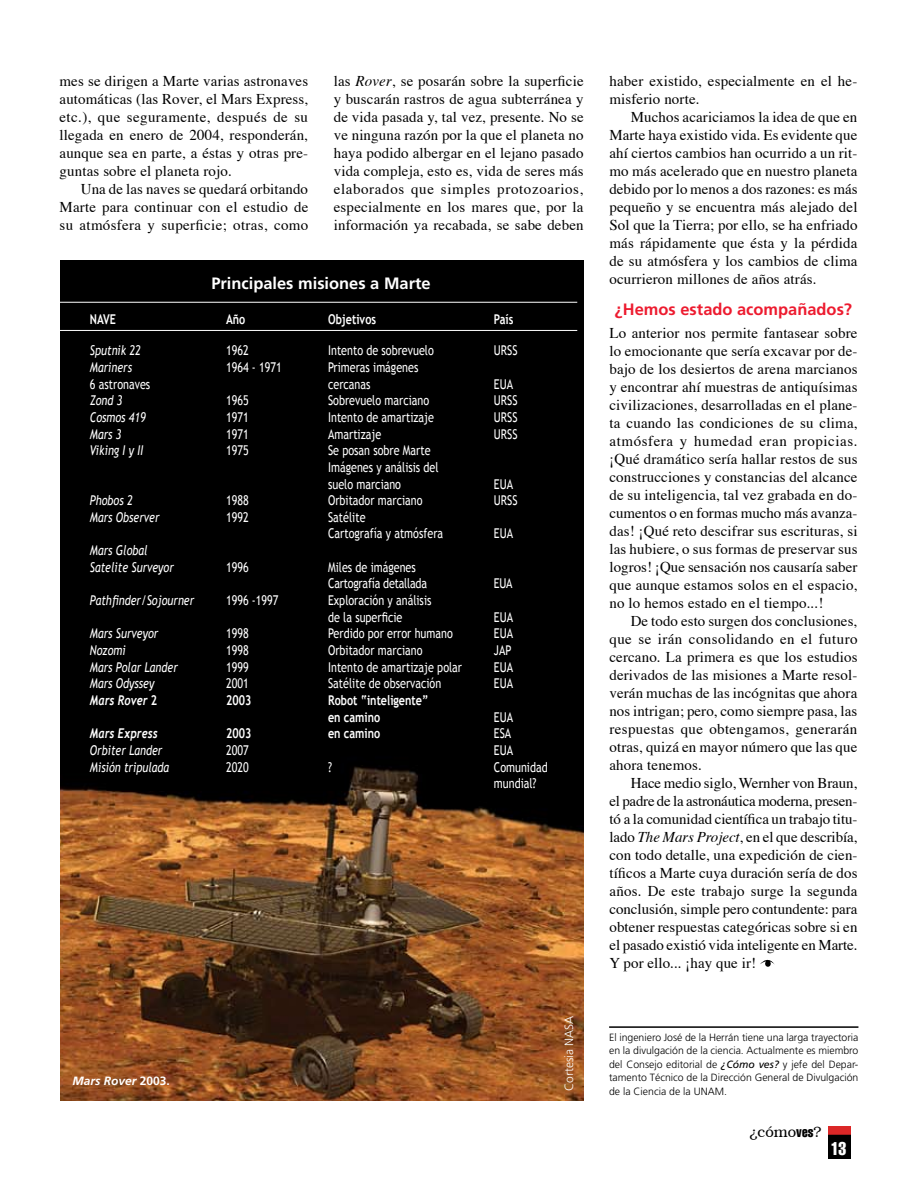
<style>
.page{position:relative;width:918px;height:1188px;background:#fff}
.page>*{position:absolute;margin:0;border:0;box-sizing:border-box;transform-origin:0 0}
.t1{font:extra-condensed 18px "Helvetica";color:#fff;scale:.95 1}
.t2{font:700 16.5px "Frutiger";color:#fff}
.t3{font:700 16.5px "Frutiger";color:#ed1b2f}
.t4{font:15px/18px "Times";letter-spacing:.01em;color:#000;text-align:justify}
.t5{font:300 15px "Bookman";color:#000}
.t6{font:13.5px/16.6px "Trebuchet MS";color:#fff;scale:.8 1}
.t7{font:italic 13.5px/16.6px "Trebuchet MS";color:#fff;scale:.8 1}
.t8{font:700 13.5px/16.6px "Trebuchet MS";color:#fff;scale:.8 1}
.t9{font:13.5px/16.6px "Trebuchet MS";letter-spacing:-.02em;color:#fff;scale:.8 1}
.t10{font:italic 700 13.5px "Trebuchet";color:#fff;scale:.8 1}
.t11{font:italic 700 12px "Frutiger";color:#fff}
.t12{font:300 12px "Frutiger";color:#fff}
.t13{font:300 10.5px/13.5px "Frutiger";color:#000;text-align:justify}
.s1{font-style:italic}
.s2{font-family:"Trebuchet MS";font-style:normal}
.s3{font-style:normal}
.s4{font-weight:400;font-style:italic}
.s5{font-family:"Helvetica";font-weight:400;font-stretch:extra-condensed;font-size:13.5px}
</style>
<div class="page">
<img style="left:828px;top:1127px;width:23px;height:32px">
<img style="left:60px;top:260px;width:523px;height:840px">
<hr style="left:609px;top:1026px;width:249px;height:2px;background:#000">
<svg style="left:760px;top:959px;width:15px;height:8px"></svg>
<hr style="left:56px;top:302px;width:521px;height:1px;background:#fff">
<hr style="left:56px;top:330px;width:521px;height:1px;background:#fff">
<p class="t4" style="left:60px;top:70px;width:250px">mes se dirigen a Marte varias astro-naves automáticas (las Rover, el Mars Express, etc.), que seguramente, después de su llegada en enero de 2004, responderán, aunque sea en parte, a éstas y otras pre&shy;guntas sobre el planeta rojo.</p>
<p class="t4" style="left:60px;top:178px;width:250px;text-indent:21px">Una de las naves se quedará orbitando Marte para continuar con el estudio de su atmósfera y superficie; otras, como</p>
<p class="t4" style="left:334px;top:70px;width:251px">las <span class="s1">Rover</span>, se posarán sobre la superficie y buscarán rastros de agua subterránea y de vida pasada y, tal vez, presente. No se ve ninguna razón por la que el planeta no haya podido albergar en el lejano pasado vida compleja, esto es, vida de seres más elaborados que simples protozoarios, especialmente en los mares que, por la información ya recabada, se sabe deben</p>
<p class="t2" style="left:211px;top:274px;width:221px">Principales misiones a Marte</p>
<p class="t8" style="left:90px;top:311px;width:34px">NAVE</p>
<p class="t8" style="left:226px;top:311px;width:26px">Año</p>
<p class="t8" style="left:328px;top:311px;width:62px">Objetivos</p>
<p class="t8" style="left:494px;top:311px;width:26px">País</p>
<p class="t7" style="left:90px;top:342px;width:65px">Sputnik 22</p>
<p class="t6" style="left:226px;top:342px;width:30px">1962</p>
<p class="t6" style="left:328px;top:342px;width:134px">Intento de sobrevuelo</p>
<p class="t6" style="left:494px;top:342px;width:31px">URSS</p>
<p class="t7" style="left:90px;top:359px;width:54px">Mariners</p>
<p class="t6" style="left:226px;top:359px;width:71px">1964 - 1971</p>
<p class="t6" style="left:328px;top:359px;width:114px">Primeras imágenes</p>
<p class="t6" style="left:90px;top:376px;width:77px">6 astronaves</p>
<p class="t6" style="left:328px;top:376px;width:54px">cercanas</p>
<p class="t6" style="left:494px;top:376px;width:25px">EUA</p>
<p class="t7" style="left:90px;top:392px;width:42px">Zond 3</p>
<p class="t6" style="left:226px;top:392px;width:30px">1965</p>
<p class="t6" style="left:328px;top:392px;width:128px">Sobrevuelo marciano</p>
<p class="t6" style="left:494px;top:392px;width:31px">URSS</p>
<p class="t7" style="left:90px;top:409px;width:71px">Cosmos 419</p>
<p class="t6" style="left:226px;top:409px;width:30px">1971</p>
<p class="t6" style="left:328px;top:409px;width:134px">Intento de amartizaje</p>
<p class="t6" style="left:494px;top:409px;width:31px">URSS</p>
<p class="t7" style="left:90px;top:426px;width:41px">Mars 3</p>
<p class="t6" style="left:226px;top:426px;width:30px">1971</p>
<p class="t6" style="left:328px;top:426px;width:68px">Amartizaje</p>
<p class="t6" style="left:494px;top:426px;width:31px">URSS</p>
<p class="t7" style="left:90px;top:442px;width:68px">Viking I y II</p>
<p class="t6" style="left:226px;top:442px;width:30px">1975</p>
<p class="t6" style="left:328px;top:442px;width:140px">Se posan sobre Marte<br>Imágenes y análisis del suelo marciano</p>
<p class="t6" style="left:494px;top:476px;width:25px">EUA</p>
<p class="t7" style="left:90px;top:492px;width:55px">Phobos 2</p>
<p class="t6" style="left:226px;top:492px;width:30px">1988</p>
<p class="t6" style="left:328px;top:492px;width:120px">Orbitador marciano</p>
<p class="t6" style="left:494px;top:492px;width:31px">URSS</p>
<p class="t7" style="left:90px;top:509px;width:88px">Mars Observer</p>
<p class="t6" style="left:226px;top:509px;width:30px">1992</p>
<p class="t6" style="left:328px;top:509px;width:145px">Satélite<br>Cartografía y atmósfera</p>
<p class="t6" style="left:494px;top:526px;width:25px">EUA</p>
<p class="t7" style="left:90px;top:542px;width:106px">Mars Global<br>Satelite Surveyor</p>
<p class="t6" style="left:226px;top:559px;width:30px">1996</p>
<p class="t9" style="left:328px;top:559px;width:125px">Miles de imágenes<br>Cartografía detallada</p>
<p class="t7" style="left:90px;top:592px;width:132px">Pathfinder/Sojourner</p>
<p class="t6" style="left:226px;top:592px;width:67px">1996 -1997</p>
<p class="t6" style="left:328px;top:592px;width:131px">Exploración y análisis de la superficie</p>
<p class="t6" style="left:494px;top:576px;width:25px">EUA</p>
<p class="t6" style="left:494px;top:609px;width:25px">EUA</p>
<p class="t7" style="left:90px;top:625px;width:87px">Mars Surveyor</p>
<p class="t6" style="left:226px;top:625px;width:30px">1998</p>
<p class="t6" style="left:328px;top:625px;width:157px">Perdido por error humano</p>
<p class="t6" style="left:494px;top:625px;width:25px">EUA</p>
<p class="t7" style="left:90px;top:642px;width:46px">Nozomi</p>
<p class="t6" style="left:226px;top:642px;width:30px">1998</p>
<p class="t6" style="left:328px;top:642px;width:120px">Orbitador marciano</p>
<p class="t6" style="left:494px;top:642px;width:23px">JAP</p>
<p class="t7" style="left:90px;top:659px;width:111px">Mars Polar Lander</p>
<p class="t6" style="left:226px;top:659px;width:30px">1999</p>
<p class="t6" style="left:328px;top:659px;width:169px">Intento de amartizaje polar</p>
<p class="t6" style="left:494px;top:659px;width:25px">EUA</p>
<p class="t7" style="left:90px;top:675px;width:82px">Mars Odyssey</p>
<p class="t6" style="left:226px;top:675px;width:30px">2001</p>
<p class="t6" style="left:328px;top:675px;width:143px">Satélite de observación</p>
<p class="t6" style="left:494px;top:675px;width:25px">EUA</p>
<p class="t10" style="left:90px;top:692px;width:85px">Mars Rover <span class="s2">2</span></p>
<p class="t8" style="left:226px;top:692px;width:33px">2003</p>
<p class="t8" style="left:328px;top:692px;width:127px">Robot “inteligente” en camino</p>
<p class="t6" style="left:494px;top:709px;width:25px">EUA</p>
<p class="t10" style="left:90px;top:726px;width:86px">Mars Express</p>
<p class="t8" style="left:226px;top:725px;width:33px">2003</p>
<p class="t8" style="left:328px;top:725px;width:67px">en camino</p>
<p class="t6" style="left:494px;top:725px;width:23px">ESA</p>
<p class="t7" style="left:90px;top:742px;width:92px">Orbiter Lander</p>
<p class="t6" style="left:226px;top:742px;width:30px">2007</p>
<p class="t6" style="left:494px;top:742px;width:25px">EUA</p>
<p class="t7" style="left:90px;top:759px;width:101px">Misión tripulada</p>
<p class="t6" style="left:226px;top:759px;width:30px">2020</p>
<p class="t6" style="left:328px;top:759px;width:6px">?</p>
<p class="t6" style="left:494px;top:759px;width:69px">Comunidad mundial?</p>
<p class="t11" style="left:72px;top:1074px;width:99px">Mars Rover <span class="s3">2003.</span></p>
<p class="t12" style="left:562px;top:1091px;width:77px;rotate:-90deg">Cortesia NASA</p>
<p class="t4" style="left:609px;top:70px;width:250px">haber existido, especialmente en el he&shy;misferio norte.</p>
<p class="t4" style="left:609px;top:106px;width:250px;text-indent:21px">Muchos acariciamos la idea de que en Marte haya existido vida. Es evidente que ahí ciertos cambios han ocurrido a un rit&shy;mo más acelerado que en nuestro planeta debido por lo menos a dos razones: es más pequeño y se encuentra más alejado del Sol que la Tierra; por ello, se ha enfriado más rápidamente que ésta y la pérdida de su atmósfera y los cambios de clima ocurrieron millones de años atrás.</p>
<p class="t3" style="left:615px;top:300px;width:239px">¿Hemos estado acompañados?</p>
<p class="t4" style="left:609px;top:322px;width:250px">Lo anterior nos permite fantasear sobre lo emocionante que sería excavar por de&shy;bajo de los desiertos de arena marcianos y encontrar ahí muestras de antiquísimas civilizaciones, desarrolladas en el plane&shy;ta cuando las condiciones de su clima, atmósfera y humedad eran propicias. ¡Qué dramático sería hallar restos de sus construcciones y constancias del alcance de su inteligencia, tal vez grabada en do&shy;cumentos o en formas mucho más avanza&shy;das! ¡Qué reto descifrar sus escrituras, si las hubiere, o sus formas de preservar sus logros! ¡Que sensación nos causaría saber que aunque estamos solos en el espacio, no lo hemos estado en el tiempo...!</p>
<p class="t4" style="left:609px;top:610px;width:250px;text-indent:21px">De todo esto surgen dos conclusiones, que se irán consolidando en el futuro cercano. La primera es que los estudios derivados de las misiones a Marte resol&shy;verán muchas de las incógnitas que ahora nos intrigan; pero, como siempre pasa, las respuestas que obtengamos, generarán otras, quizá en mayor número que las que ahora tenemos.</p>
<p class="t4" style="left:609px;top:772px;width:250px;text-indent:21px">Hace medio siglo, Wernher von Braun, el padre de la astronáutica moderna, presen&shy;tó a la comunidad científica un trabajo titu&shy;lado <span class="s1">The Mars Project</span>, en el que describía, con todo detalle, una expedición de cien&shy;tíficos a Marte cuya duración sería de dos años. De este trabajo surge la segunda conclusión, simple pero contundente: para obtener respuestas categóricas sobre si en el pasado existió vida inteligente en Marte.<br>Y por ello... ¡hay que ir!</p>
<p class="t13" style="left:609px;top:1030px;width:251px">El ingeniero José de la Herrán tiene una larga trayectoria en la divulgación de la ciencia. Actualmente es miembro del Consejo editorial de <span class="s4">¿Cómo ves?</span> y jefe del Depar&shy;tamento Técnico de la Dirección General de Divulgación de la Ciencia de la UNAM.</p>
<p class="t5" style="left:749px;top:1123px;width:74px">¿cómo<span class="s5">ves</span>?</p>
<p class="t1" style="left:831px;top:1138px;width:18px">13</p>
</div>
